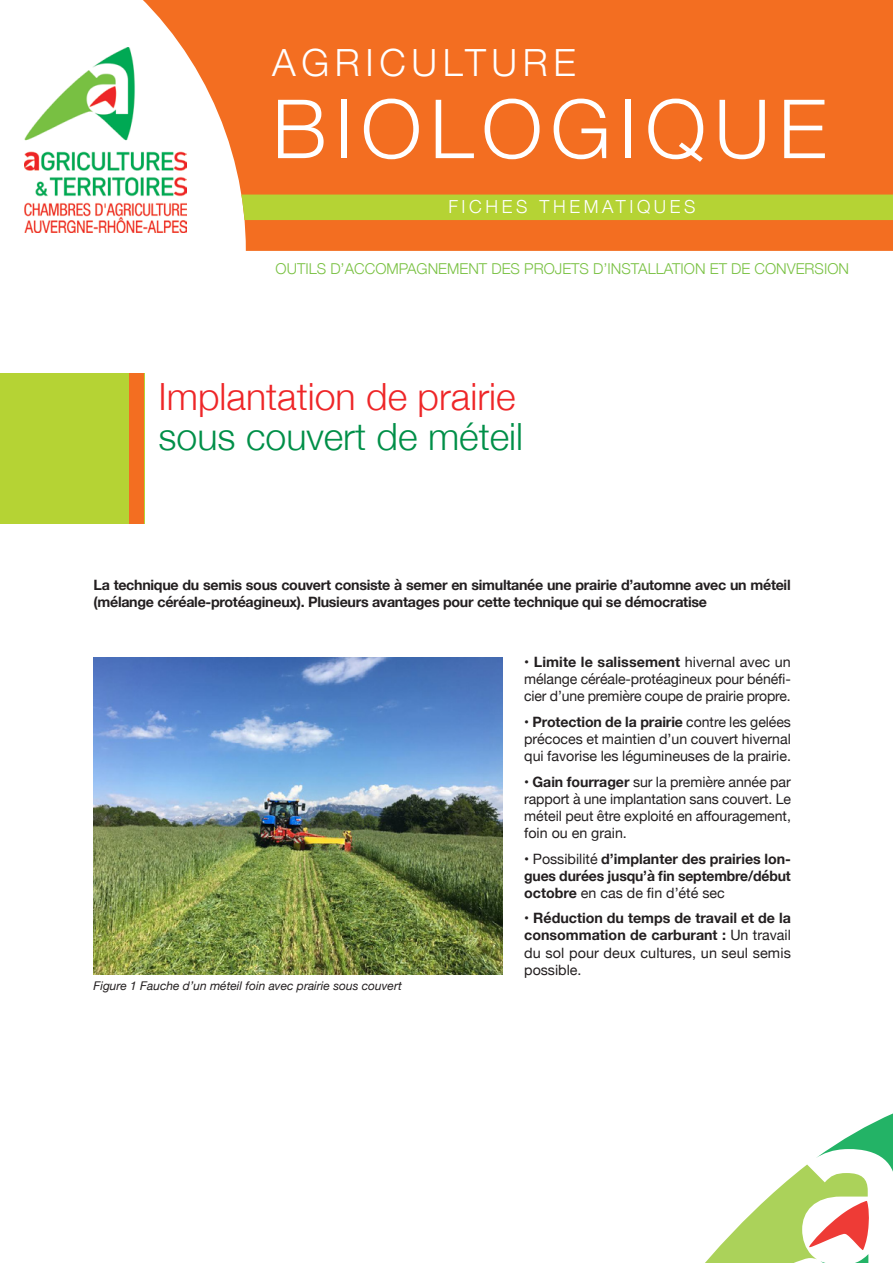
<style>
.page{position:relative;width:893px;height:1263px;background:#fff}
.page>*{position:absolute;margin:0;border:0;box-sizing:border-box;transform-origin:0 0}
.t1{font:300 81.75px "Helvetica Neue";letter-spacing:.1em;color:#fff}
.t2{font:300 37.5px "Helvetica Neue";color:#ee2628}
.t3{font:300 37.5px "Helvetica Neue";color:#008f48}
.t4{font:300 37.5px "Helvetica Neue";letter-spacing:.15em;color:#fff}
.t5{font:300 18px "Helvetica Neue";letter-spacing:.2em;color:#fff}
.t6{font:300 15px "Helvetica Neue";color:#79c142}
.t7{font:700 14.25px/17.1px "Helvetica Neue";letter-spacing:-.02em;color:#231f20;text-align:justify}
.t8{font:14.25px/17.1px "Helvetica Neue";letter-spacing:-.005em;color:#231f20;text-align:justify}
.t9{font:italic 12px "Helvetica Neue";color:#231f20}
.s1{font-weight:700}
.s2{font-weight:400}
</style>
<div class="page">
<img style="left:24px;top:57px;width:83px;height:176px">
<svg style="left:107px;top:0;width:786px;height:251px;background:#f1813e"></svg>
<div style="left:241px;top:195px;width:652px;height:25px;background:#b5d334"></div>
<svg style="left:705px;top:1113px;width:188px;height:150px"></svg>
<div style="left:0;top:373px;width:144px;height:151px;background:#b5d334"></div>
<div style="left:130px;top:373px;width:14px;height:151px;background:#f36e21"></div>
<img style="left:94px;top:658px;width:409px;height:316px">
<h2 class="t4" style="left:272px;top:33px;width:305px">AGRICULTURE</h2>
<h1 class="t1" style="left:272px;top:63px;width:556px">BIOLOGIQUE</h1>
<p class="t5" style="left:448px;top:192px;width:249px">FICHES THEMATIQUES</p>
<p class="t6" style="left:276px;top:257px;width:575px">OUTILS D’ACCOMPAGNEMENT DES PROJETS D’INSTALLATION ET DE CONVERSION</p>
<p class="t2" style="left:159px;top:366px;width:359px">Implantation de prairie</p>
<p class="t3" style="left:159px;top:407px;width:366px">sous couvert de méteil</p>
<p class="t7" style="left:94px;top:577px;width:699px">La technique du semis sous couvert consiste à semer en simultanée une prairie d’automne avec un méteil (mélange céréale-protéagineux). Plusieurs avantages pour cette technique qui se démocratise</p>
<p class="t9" style="left:94px;top:977px;width:310px">Figure 1 Fauche d’un méteil foin avec prairie sous couvert</p>
<p class="t8" style="left:524px;top:654px;width:268px"><span class="s1">• Limite le salissement</span> hivernal avec un mélange céréale-protéagineux pour bénéfi&shy;cier d’une première coupe de prairie propre.</p>
<p class="t8" style="left:524px;top:714px;width:268px"><span class="s1">• Protection de la prairie</span> contre les gelées précoces et maintien d’un couvert hivernal qui favorise les légumineuses de la prairie.</p>
<p class="t8" style="left:524px;top:774px;width:268px"><span class="s1">• Gain fourrager</span> sur la première année par rapport à une implantation sans couvert. Le méteil peut être exploité en affouragement, foin ou en grain.</p>
<p class="t7" style="left:524px;top:850px;width:268px"><span class="s2">• Possibilité</span> d’implanter des prairies lon&shy;gues durées jusqu’à fin septembre/début octobre <span class="s2">en cas de fin d’été sec</span></p>
<p class="t7" style="left:524px;top:910px;width:268px">• Réduction du temps de travail et de la consommation de carburant : <span class="s2">Un travail du sol pour deux cultures, un seul semis possible.</span></p>
</div>
